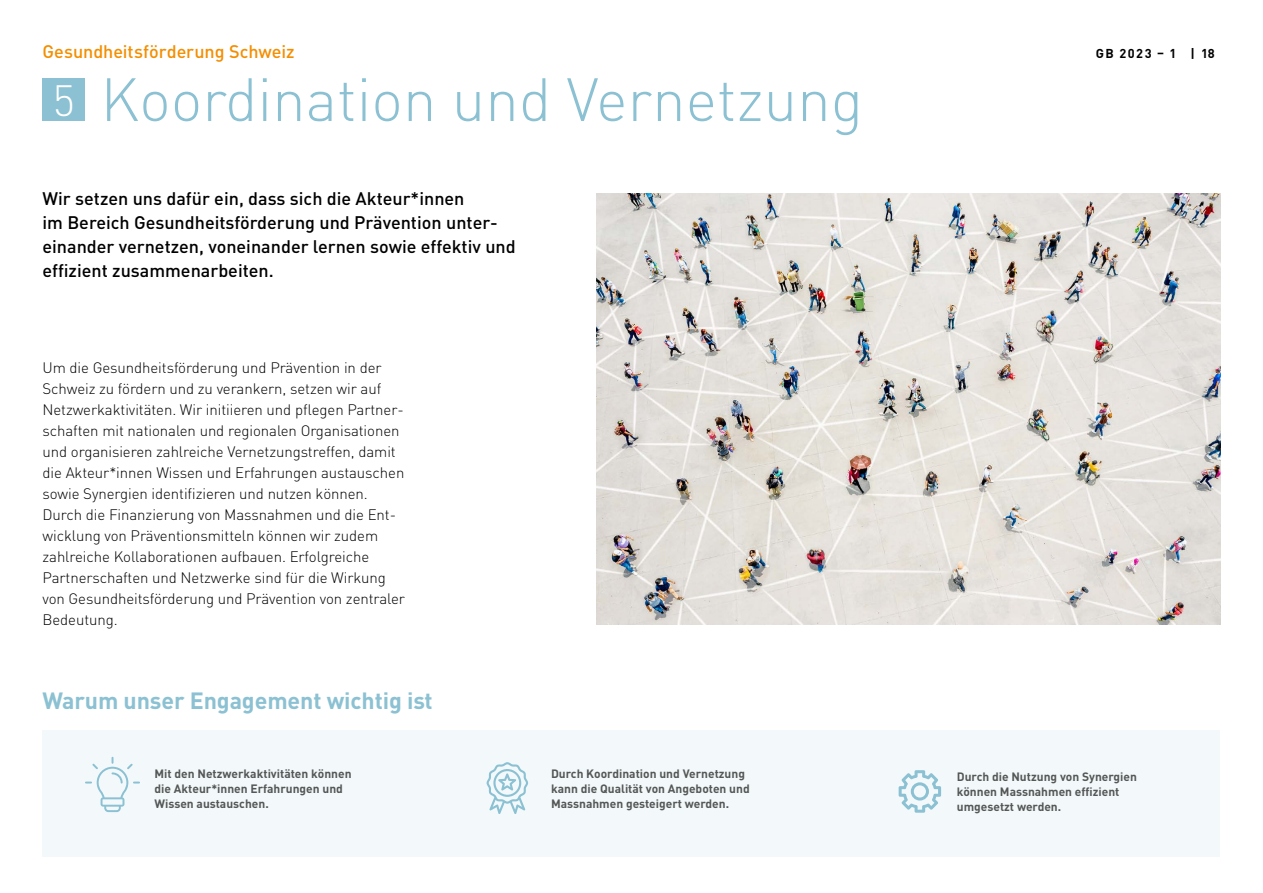
<style>
.page{position:relative;width:1263px;height:893px;background:#fff}
.page>*{position:absolute;margin:0;border:0;box-sizing:border-box;transform-origin:0 0}
.t1{font:300 60px "DIN Pro";color:#8bc1d2}
.t2{font:700 23.25px "DIN Pro";letter-spacing:-.005em;color:#8bc1d2}
.t3{font:500 18px/24px "DIN Pro";color:#000}
.t4{font:500 18px "DIN Pro";color:#f48e00}
.t5{font:300 15px/21px "DIN Pro";letter-spacing:-.005em;color:#000}
.t6{font:700 12.75px "DIN Pro";letter-spacing:.12em;color:#000}
.t7{font:700 12px/15px "DIN Pro";color:#555756}
.s1{font-size:43.2px;color:#fff}
</style>
<div class="page">
<div style="left:43px;top:78px;width:42px;height:43px;background:#8bc1d2"></div>
<img style="left:596px;top:193px;width:624px;height:432px">
<div style="left:43px;top:730px;width:1177px;height:126px;background:#f3f9fb"></div>
<svg style="left:487px;top:762px;width:41px;height:52px"></svg>
<svg style="left:899px;top:770px;width:42px;height:43px"></svg>
<svg style="left:85px;top:757px;width:55px;height:55px"></svg>
<p class="t4" style="left:43px;top:39px;width:254px">Gesundheitsförderung Schweiz</p>
<p class="t6" style="left:1096px;top:45px;width:121px">GB 2023 – 1 | 18</p>
<h1 class="t1" style="left:53px;top:59px;width:812px"><span class="s1">5</span> Koordination und Vernetzung</h1>
<p class="t3" style="left:43px;top:186px;width:475px">Wir setzen uns dafür ein, dass sich die Akteur*innen<br>im Bereich Gesundheitsförderung und Prävention unter&shy;einander vernetzen, voneinander lernen sowie effektiv und effizient zusammenarbeiten.</p>
<p class="t5" style="left:43px;top:356px;width:364px">Um die Gesundheitsförderung und Prävention in der Schweiz zu fördern und zu verankern, setzen wir auf Netzwerkaktivitäten. Wir initiieren und pflegen Partner&shy;schaften mit nationalen und regionalen Organisationen und organisieren zahlreiche Vernetzungstreffen, damit die Akteur*innen Wissen und Erfahrungen austauschen sowie Synergien identifizieren und nutzen können.<br>Durch die Finanzierung von Massnahmen und die Ent&shy;wicklung von Präventionsmitteln können wir zudem zahlreiche Kollaborationen aufbauen. Erfolgreiche Partnerschaften und Netzwerke sind für die Wirkung von Gesundheitsförderung und Prävention von zentraler Bedeutung.</p>
<h2 class="t2" style="left:43px;top:685px;width:392px">Warum unser Engagement wichtig ist</h2>
<p class="t7" style="left:154px;top:765px;width:199px">Mit den Netzwerkaktivitäten können die Akteur*innen Erfahrungen und<br>Wissen austauschen.</p>
<p class="t7" style="left:551px;top:765px;width:200px">Durch Koordination und Vernetzung kann die Qualität von Angeboten und<br>Massnahmen gesteigert werden.</p>
<p class="t7" style="left:957px;top:769px;width:182px">Durch die Nutzung von Synergien können Massnahmen effizient umgesetzt werden.</p>
</div>
